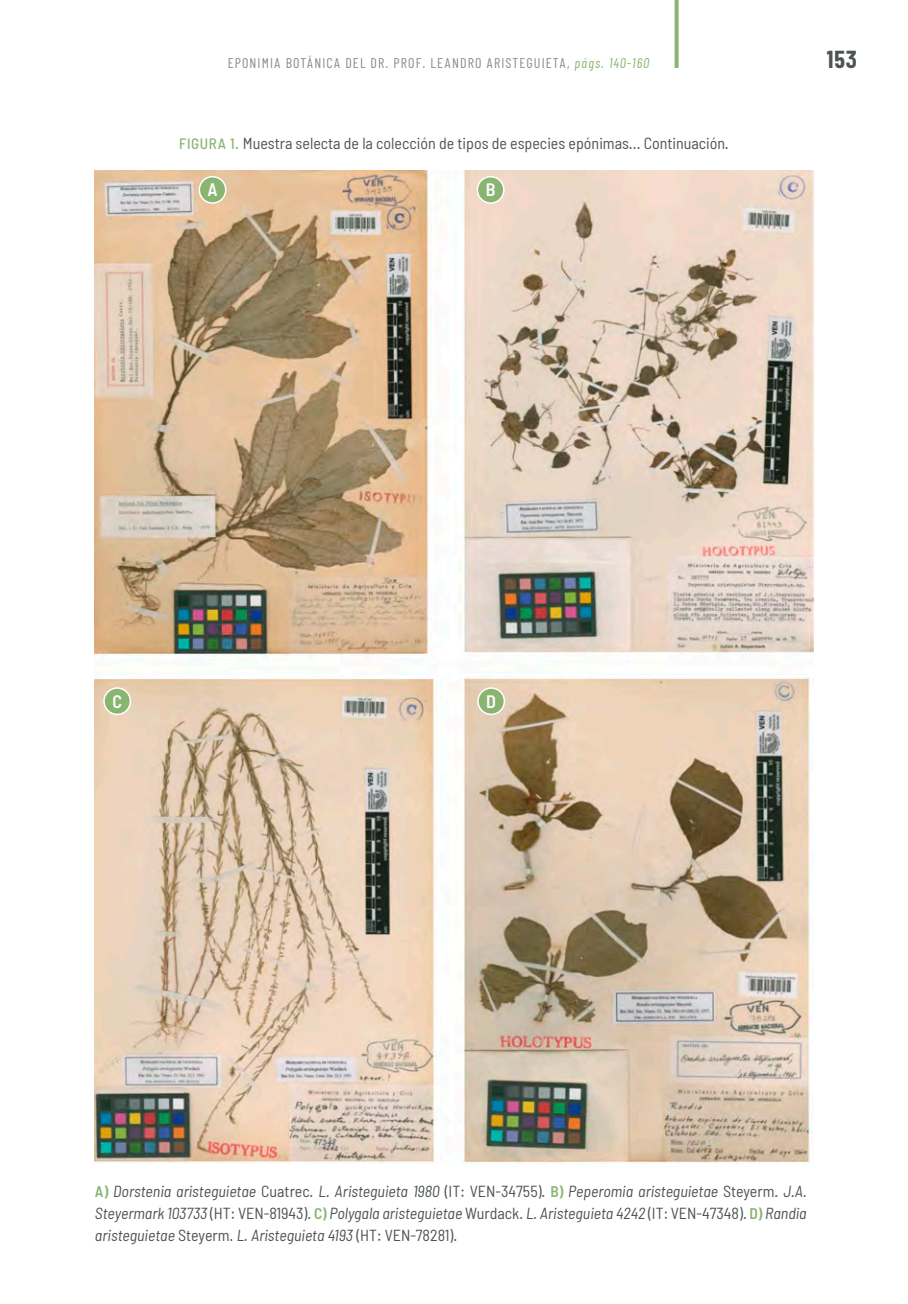
<style>
.page{position:relative;width:908px;height:1304px;background:#fff}
.page>*{position:absolute;margin:0;border:0;box-sizing:border-box;transform-origin:0 0}
.t1{font:700 24px "Barlow Condensed";color:#4d5451}
.t2{font:600 semi-condensed 18px "Barlow";color:#fff}
.t3{font:italic semi-condensed 16px/22px "Barlow";color:#4d5451;text-align:justify}
.t4{font:semi-condensed 16px "Barlow";color:#4d5451}
.t5{font:14px "Barlow Condensed";letter-spacing:.08em;color:#898b8b}
.s1{font-style:italic;color:#89b571}
.s2{font-weight:500;font-size:15px;color:#89b571}
.s3{font-weight:600;font-style:normal;font-size:15.4px;color:#89b571}
.s4{font-style:normal}
</style>
<div class="page">
<svg style="left:674px;top:0;width:4px;height:68px"></svg>
<img style="left:95px;top:170px;width:717px;height:994px">
<div style="left:199px;top:177px;width:27px;height:26px;background:#89b571;border-radius:50%"></div>
<div style="left:198px;top:176px;width:28px;height:28px;border:2px solid #fff;border-radius:50%"></div>
<div style="left:104px;top:688px;width:26px;height:26px;background:#89b571;border-radius:50%"></div>
<div style="left:103px;top:687px;width:28px;height:28px;border:2px solid #fff;border-radius:50%"></div>
<div style="left:477px;top:177px;width:26px;height:26px;background:#89b571;border-radius:50%"></div>
<div style="left:476px;top:176px;width:28px;height:28px;border:2px solid #fff;border-radius:50%"></div>
<div style="left:478px;top:688px;width:26px;height:26px;background:#89b571;border-radius:50%"></div>
<div style="left:477px;top:687px;width:28px;height:28px;border:2px solid #fff;border-radius:50%"></div>
<p class="t5" style="left:227px;top:54px;width:422px">EPONIMIA BOTÁNICA DEL DR. PROF. LEANDRO ARISTEGUIETA, <span class="s1">págs. 140-160</span></p>
<h1 class="t1" style="left:826px;top:44px;width:32px">153</h1>
<p class="t4" style="left:179px;top:133px;width:551px"><span class="s2">FIGURA 1.</span> Muestra selecta de la colección de tipos de especies epónimas... Continuación.</p>
<p class="t2" style="left:207px;top:179px;width:12px">A</p>
<p class="t2" style="left:112px;top:690px;width:11px">C</p>
<p class="t2" style="left:485px;top:179px;width:11px">B</p>
<p class="t2" style="left:486px;top:690px;width:11px">D</p>
<p class="t3" style="left:95px;top:1180px;width:713px"><span class="s3">A)</span> Dorstenia aristeguietae <span class="s4">Cuatrec.</span> L. Aristeguieta 1980 <span class="s4">(IT: VEN-34755).</span> <span class="s3">B)</span> Peperomia aristeguietae <span class="s4">Steyerm.</span> J.A.<br>Steyermark 103733 <span class="s4">(HT: VEN-81943).</span> <span class="s3">C)</span> Polygala aristeguietae <span class="s4">Wurdack.</span> L. Aristeguieta 4242 <span class="s4">(IT: VEN-47348).</span> <span class="s3">D)</span> Randia aristeguietae <span class="s4">Steyerm.</span> L. Aristeguieta 4193 <span class="s4">(HT: VEN-78281).</span></p>
</div>
